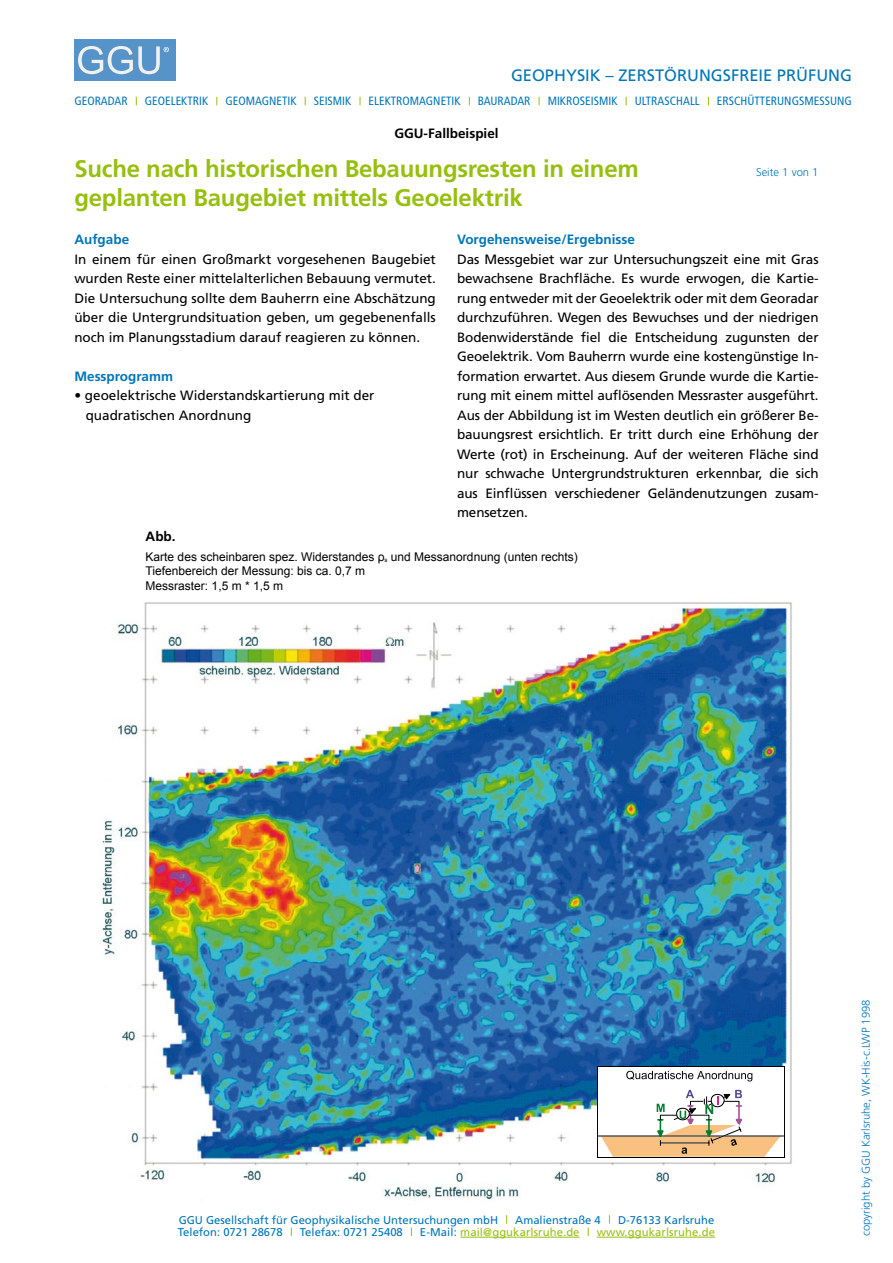
<style>
.page{position:relative;width:893px;height:1263px;background:#fff}
.page>*{position:absolute;margin:0;border:0;box-sizing:border-box;transform-origin:0 0}
.t1{font:700 24px "Frutiger";letter-spacing:-.01em;color:#97bf0d}
.t2{font:16.5px "Frutiger";color:#0076b9}
.t3{font:13.5px/19.5px "Frutiger";color:#000;text-align:justify}
.t4{font:700 13.5px "Frutiger";color:#0076b9}
.t5{font:700 13.5px "Frutiger";color:#000}
.t6{font:12px "Arial";color:#000}
.t7{font:condensed 12px "Frutiger";color:#0076b9}
.t8{font:11.25px "Frutiger";color:#0076b9}
.t9{font:300 11.25px "Frutiger";color:#0076b9}
.t10{font:11.25px "Frutiger";letter-spacing:.01em;color:#97bf0d}
.s1{color:#0076b9}
</style>
<div class="page">
<img style="left:102px;top:602px;width:690px;height:598px">
<div style="left:597px;top:1066px;width:187px;height:91px;background:#fff"></div>
<hr style="left:597px;top:1066px;width:1px;height:91px;background:#010305">
<hr style="left:597px;top:1066px;width:187px;height:1px;background:#010305">
<hr style="left:784px;top:1066px;width:1px;height:91px;background:#010305">
<hr style="left:597px;top:1157px;width:187px;height:1px;background:#010305">
<hr style="left:598px;top:1135px;width:185px;height:1px;background:#010305">
<svg style="left:626px;top:1071px;width:126px;height:10px"></svg>
<svg style="left:600px;top:1090px;width:182px;height:67px"></svg>
<div style="left:74px;top:39px;width:102px;height:42px;background:#5693c9"></div>
<svg style="left:78px;top:46px;width:91px;height:28px"></svg>
<hr style="left:460px;top:1237px;width:120px;height:1px;background:#97bf0d">
<hr style="left:597px;top:1237px;width:118px;height:1px;background:#97bf0d">
<p class="t2" style="left:511px;top:65px;width:343px">GEOPHYSIK – ZERSTÖRUNGSFREIE PRÜFUNG</p>
<p class="t7" style="left:74px;top:94px;width:55px">GEORADAR</p>
<p class="t7" style="left:145px;top:94px;width:65px">GEOELEKTRIK</p>
<p class="t7" style="left:225px;top:94px;width:73px">GEOMAGNETIK</p>
<p class="t7" style="left:314px;top:94px;width:39px">SEISMIK</p>
<p class="t7" style="left:369px;top:94px;width:94px">ELEKTROMAGNETIK</p>
<p class="t7" style="left:478px;top:94px;width:54px">BAURADAR</p>
<p class="t7" style="left:548px;top:94px;width:71px">MIKROSEISMIK</p>
<p class="t7" style="left:635px;top:94px;width:67px">ULTRASCHALL</p>
<p class="t7" style="left:717px;top:94px;width:136px">ERSCHÜTTERUNGSMESSUNG</p>
<p class="t5" style="left:394px;top:125px;width:106px">GGU-Fallbeispiel</p>
<p class="t1" style="left:74px;top:155px;width:566px">Suche nach historischen Bebauungsresten in einem</p>
<p class="t1" style="left:74px;top:184px;width:450px">geplanten Baugebiet mittels Geoelektrik</p>
<p class="t9" style="left:756px;top:166px;width:64px">Seite 1 von 1</p>
<p class="t4" style="left:74px;top:231px;width:56px">Aufgabe</p>
<p class="t3" style="left:74px;top:249px;width:363px">In einem für einen Großmarkt vorgesehenen Baugebiet wurden Reste einer mittelalterlichen Bebauung vermutet.<br>Die Untersuchung sollte dem Bauherrn eine Abschätzung über die Untergrundsituation geben, um gegebenenfalls noch im Planungsstadium darauf reagieren zu können.</p>
<p class="t4" style="left:74px;top:368px;width:100px">Messprogramm</p>
<p class="t3" style="left:74px;top:386px;width:302px">• geoelektrische Widerstandskartierung mit der</p>
<p class="t3" style="left:86px;top:405px;width:167px">quadratischen Anordnung</p>
<p class="t4" style="left:457px;top:231px;width:179px">Vorgehensweise/Ergebnisse</p>
<p class="t3" style="left:457px;top:249px;width:363px">Das Messgebiet war zur Untersuchungszeit eine mit Gras bewachsene Brachfläche. Es wurde erwogen, die Kartie&shy;rung entweder mit der Geoelektrik oder mit dem Georadar durchzuführen. Wegen des Bewuchses und der niedrigen Bodenwiderstände fiel die Entscheidung zugunsten der Geoelektrik. Vom Bauherrn wurde eine kostengünstige In&shy;formation erwartet. Aus diesem Grunde wurde die Kartie&shy;rung mit einem mittel auflösenden Messraster ausgeführt.<br>Aus der Abbildung ist im Westen deutlich ein größerer Be&shy;bauungsrest ersichtlich. Er tritt durch eine Erhöhung der Werte (rot) in Erscheinung. Auf der weiteren Fläche sind nur schwache Untergrundstrukturen erkennbar, die sich aus Einflüssen verschiedener Geländenutzungen zusam&shy;mensetzen.</p>
<p class="t5" style="left:146px;top:529px;width:31px">Abb.</p>
<p class="t6" style="left:146px;top:549px;width:434px">Karte des scheinbaren spez. Widerstandes ρ<sub>s</sub> und Messanordnung (unten rechts)</p>
<p class="t6" style="left:146px;top:563px;width:221px">Tiefenbereich der Messung: bis ca. 0,7 m</p>
<p class="t6" style="left:146px;top:577px;width:139px">Messraster: 1,5 m * 1,5 m</p>
<p class="t8" style="left:179px;top:1213px;width:321px">GGU Gesellschaft für Geophysikalische Untersuchungen mbH</p>
<p class="t8" style="left:515px;top:1213px;width:87px">Amalienstraße 4</p>
<p class="t8" style="left:618px;top:1213px;width:98px">D-76133 Karlsruhe</p>
<p class="t8" style="left:178px;top:1225px;width:106px">Telefon: 0721 28678</p>
<p class="t8" style="left:300px;top:1225px;width:104px">Telefax: 0721 25408</p>
<p class="t10" style="left:420px;top:1225px;width:161px"><span class="s1">E-Mail:</span> mail@ggukarlsruhe.de</p>
<p class="t10" style="left:597px;top:1225px;width:120px">www.ggukarlsruhe.de</p>
<p class="t9" style="left:859px;top:1236px;width:238px;rotate:-90deg">copyright by GGU Karlsruhe, WK-His-c.LWP 1998</p>
</div>
